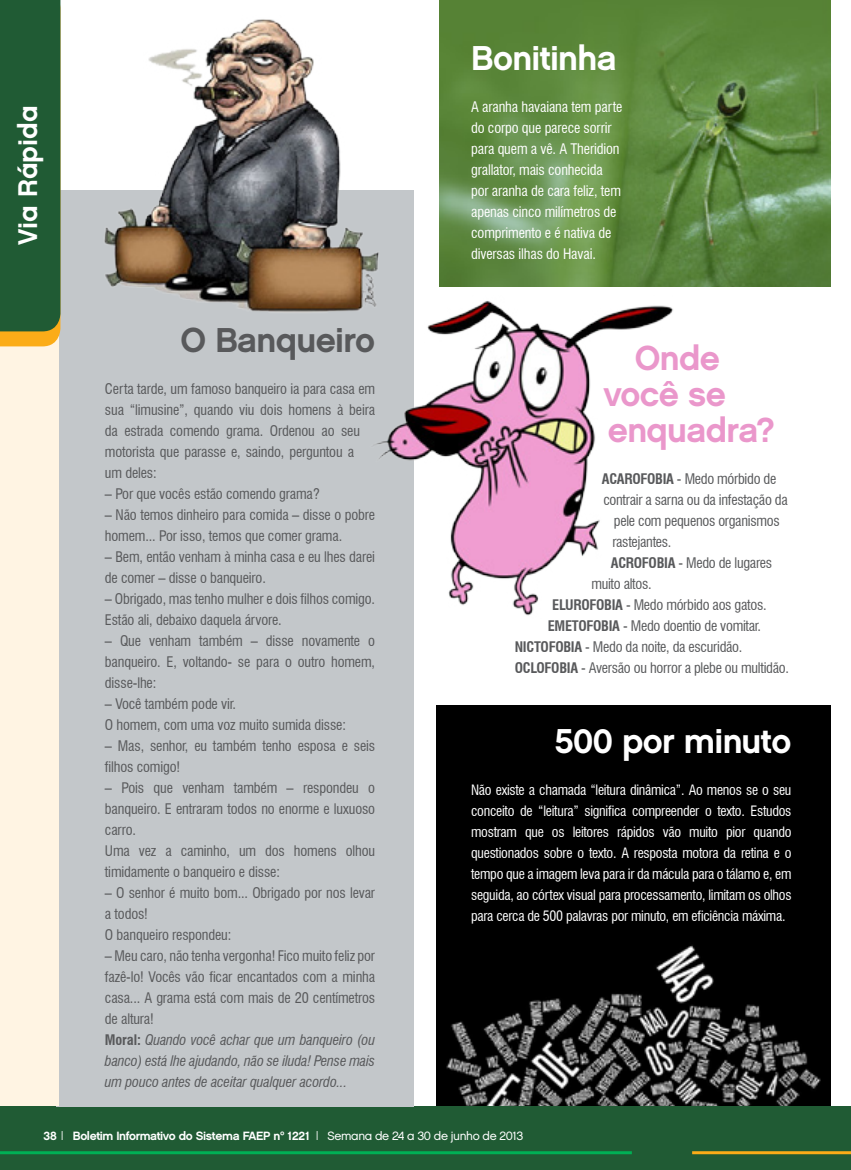
<style>
.page{position:relative;width:851px;height:1170px;background:#fff}
.page>*{position:absolute;margin:0;border:0;box-sizing:border-box;transform-origin:0 0}
.t1{font:34.5px "Chalet New York Nineteen Sixty";letter-spacing:-.02em;color:#fff}
.t2{font:34.5px/36px "Chalet New York Nineteen Sixty";letter-spacing:-.02em;color:#ea97cb}
.t3{font:34.5px "Chalet New York Nineteen Sixty";letter-spacing:-.02em;color:#58595b}
.t4{font:27px "Chalet New York Nineteen Eighty";color:#fff}
.t5{font:condensed 14.25px/21px "Swiss 721 BT";letter-spacing:-.01em;color:#58595b}
.t6{font:condensed 14.25px/21px "Swiss 721 BT";letter-spacing:-.01em;color:#fff}
.t7{font:italic condensed 14.25px/21px "Swiss 721 BT";letter-spacing:-.01em;color:#58595b;text-align:justify}
.t8{font:condensed 13.95px/21px "Swiss 721 BT";letter-spacing:-.02em;color:#fff;text-align:justify}
.t9{font:12px "Chalet New York Nineteen Sixty";letter-spacing:-.03em;color:#fff}
.s1{font-weight:700;font-style:normal}
.s2{font-weight:700}
.s3{font-family:"Chalet London Nineteen Eighty"}
</style>
<div class="page">
<div style="left:0;top:1106px;width:850px;height:63px;background:#205b34"></div>
<hr style="left:0;top:1151px;width:631px;height:3px;background:#00b055">
<hr style="left:692px;top:1151px;width:158px;height:3px;background:#fbac18">
<img style="left:439px;top:0;width:391px;height:286px">
<img style="left:436px;top:705px;width:394px;height:400px">
<div style="left:56px;top:190px;width:357px;height:916px;background:#c3c7ca"></div>
<div style="left:0;top:0;width:59px;height:1105px;background:#fff4e3"></div>
<svg style="left:0;top:0;width:60px;height:346px;background:#69772e"></svg>
<img style="left:0;top:16px;width:505px;height:300px">
<img style="left:362px;top:296px;width:311px;height:322px">
<p class="t4" style="left:11px;top:245px;width:141px;rotate:-90deg">Via Rápida</p>
<p class="t3" style="left:180px;top:318px;width:196px">O Banqueiro</p>
<p class="t5" style="left:105px;top:378px;width:271px">Certa tarde, um famoso banqueiro ia para casa em sua “limusine”, quando viu dois homens à beira da estrada comendo grama. Ordenou ao seu motorista que parasse e, saindo, perguntou a<br>um deles:</p>
<p class="t5" style="left:105px;top:483px;width:216px">– Por que vocês estão comendo grama?</p>
<p class="t5" style="left:105px;top:504px;width:271px">– Não temos dinheiro para comida – disse o pobre homem... Por isso, temos que comer grama.</p>
<p class="t5" style="left:105px;top:546px;width:271px">– Bem, então venham à minha casa e eu lhes darei de comer – disse o banqueiro.</p>
<p class="t5" style="left:105px;top:588px;width:271px">– Obrigado, mas tenho mulher e dois filhos comigo.<br>Estão ali, debaixo daquela árvore.</p>
<p class="t5" style="left:105px;top:630px;width:271px;text-align:justify">– Que venham também – disse novamente o banqueiro. E, voltando- se para o outro homem, disse-lhe:</p>
<p class="t5" style="left:105px;top:693px;width:133px">– Você também pode vir.</p>
<p class="t5" style="left:105px;top:714px;width:242px">O homem, com uma voz muito sumida disse:</p>
<p class="t5" style="left:105px;top:735px;width:272px">– Mas, senhor, eu também tenho esposa e seis filhos comigo!</p>
<p class="t5" style="left:105px;top:777px;width:272px;text-align:justify">– Pois que venham também – respondeu o banqueiro. E entraram todos no enorme e luxuoso carro.</p>
<p class="t5" style="left:105px;top:840px;width:271px">Uma vez a caminho, um dos homens olhou timidamente o banqueiro e disse:</p>
<p class="t5" style="left:105px;top:882px;width:271px">– O senhor é muito bom... Obrigado por nos levar a todos!</p>
<p class="t5" style="left:105px;top:924px;width:128px">O banqueiro respondeu:</p>
<p class="t5" style="left:105px;top:945px;width:272px;text-align:justify">– Meu caro, não tenha vergonha! Fico muito feliz por fazê-lo! Vocês vão ficar encantados com a minha casa... A grama está com mais de 20 centímetros de altura!</p>
<p class="t7" style="left:105px;top:1029px;width:272px"><span class="s1">Moral:</span> Quando você achar que um banqueiro (ou banco) está lhe ajudando, não se iluda! Pense mais um pouco antes de aceitar qualquer acordo...</p>
<p class="t1" style="left:471px;top:36px;width:147px">Bonitinha</p>
<p class="t6" style="left:471px;top:96px;width:153px">A aranha havaiana tem parte do corpo que parece sorrir para quem a vê. A Theridion grallator, mais conhecida por aranha de cara feliz, tem apenas cinco milímetros de comprimento e é nativa de diversas ilhas do Havai.</p>
<p class="t2" style="left:603px;top:339px;width:173px;text-indent:32px">Onde você se enquadra?</p>
<p class="t5" style="left:601px;top:468px;width:176px"><span class="s2">ACAROFOBIA</span> - Medo mórbido de</p>
<p class="t5" style="left:603px;top:489px;width:186px">contrair a sarna ou da infestação da</p>
<p class="t5" style="left:613px;top:510px;width:167px">pele com pequenos organismos</p>
<p class="t5" style="left:612px;top:531px;width:61px">rastejantes.</p>
<p class="t5" style="left:591px;top:552px;width:182px;text-indent:20px"><span class="s2">ACROFOBIA</span> - Medo de lugares muito altos.</p>
<p class="t5" style="left:552px;top:594px;width:216px"><span class="s2">ELUROFOBIA</span> - Medo mórbido aos gatos.</p>
<p class="t5" style="left:547px;top:615px;width:215px"><span class="s2">EMETOFOBIA</span> - Medo doentio de vomitar.</p>
<p class="t5" style="left:514px;top:636px;width:229px"><span class="s2">NICTOFOBIA</span> - Medo da noite, da escuridão.</p>
<p class="t5" style="left:514px;top:657px;width:276px"><span class="s2">OCLOFOBIA</span> - Aversão ou horror a plebe ou multidão.</p>
<p class="t1" style="left:555px;top:720px;width:238px">500 por minuto</p>
<p class="t8" style="left:471px;top:779px;width:322px">Não existe a chamada “leitura dinâmica”. Ao menos se o seu conceito de “leitura” significa compreender o texto. Estudos mostram que os leitores rápidos vão muito pior quando questionados sobre o texto. A resposta motora da retina e o tempo que a imagem leva para ir da mácula para o tálamo e, em seguida, ao córtex visual para processamento, limitam os olhos para cerca de 500 palavras por minuto, em eficiência máxima.</p>
<p class="t9" style="left:43px;top:1128px;width:481px">38 | Boletim Informativo do Sistema FAEP nº 1221 | <span class="s3">Semana de 24 a 30 de junho de 2013</span></p>
</div>
